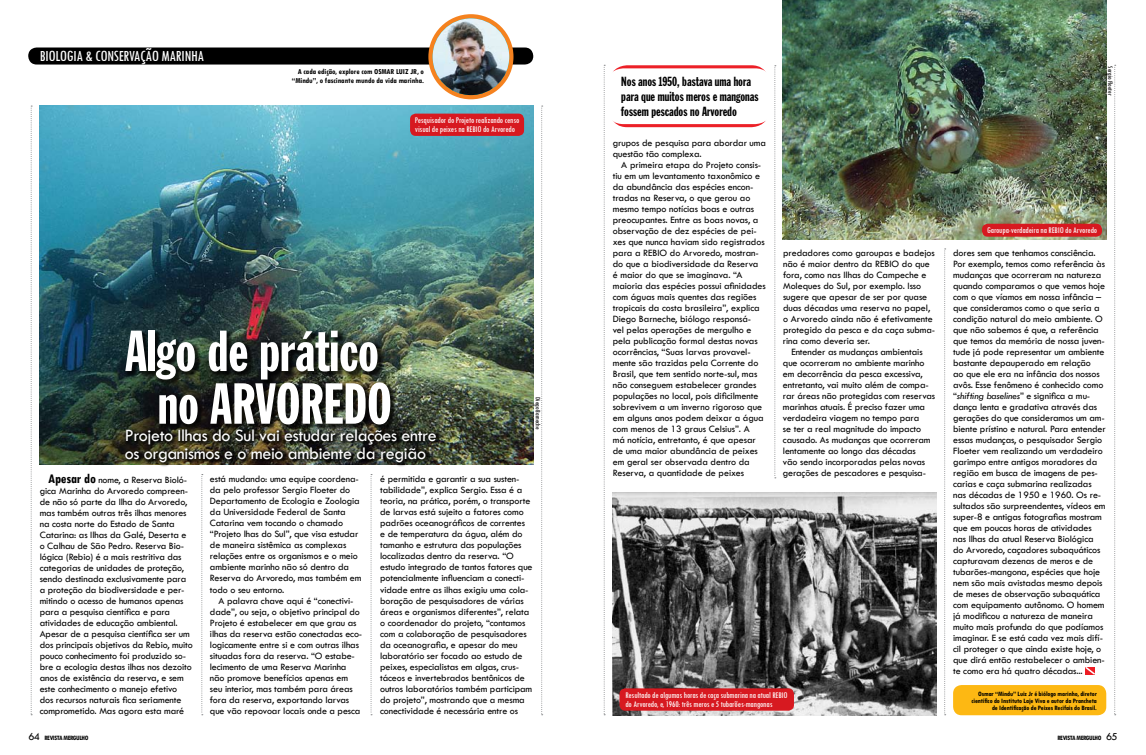
<style>
.page{position:relative;width:1146px;height:755px;background:#fff}
.page>*{position:absolute;margin:0;border:0;box-sizing:border-box;transform-origin:0 0}
.t1{font:56.7px/52.6px "Franklin Gothic Extra Cond";color:#fff;text-align:center}
.t2{font:18px/18px "Tw Cen";letter-spacing:-.02em;color:#fff}
.t3{font:condensed 16px "Tw Cen";letter-spacing:-.02em;color:#fff}
.t4{font:13px/15px "Franklin Gothic Extra Cond";color:#000}
.t5{font:10px/11px "Tw Cen";letter-spacing:-.01em;color:#000}
.t6{font:condensed 9px/9px "Tw Cen";letter-spacing:-.01em;color:#fff}
.t7{font:700 condensed 8px/9px "Tw Cen";color:#000;text-align:right}
.t8{font:700 condensed 7px/7px "Tw Cen";letter-spacing:-.01em;color:#000;text-align:right}
.t9{font:700 condensed 7px "Tw Cen";letter-spacing:-.05em;color:#000}
.t10{font:condensed 7px "Tw Cen";color:#000}
.s1{font-weight:700;font-stretch:condensed;font-size:14px}
.s2{font-style:italic}
.s3{font-weight:400;font-stretch:normal;font-size:11px}
</style>
<div class="page">
<div style="left:28px;top:47px;width:505px;height:17px;background:#000;border-radius:9px"></div>
<svg style="left:428px;top:14px;width:85px;height:85px"></svg>
<img style="left:432px;top:18px;width:77px;height:77px;border-radius:50%">
<img style="left:40px;top:105px;width:493px;height:359px">
<svg style="left:609px;top:65px;width:159px;height:62px"></svg>
<div style="left:606px;top:68px;width:166px;height:56px;background:#fff;border-radius:17px"></div>
<svg style="left:774px;top:65px;width:1px;height:413px"></svg>
<svg style="left:944px;top:248px;width:1px;height:466px"></svg>
<svg style="left:1114px;top:65px;width:1px;height:649px"></svg>
<svg style="left:603px;top:65px;width:2px;height:649px"></svg>
<div style="left:952px;top:684px;width:154px;height:30px;background:#fdb813;border-radius:9px"></div>
<svg style="left:201px;top:474px;width:2px;height:239px"></svg>
<svg style="left:370px;top:474px;width:2px;height:239px"></svg>
<svg style="left:541px;top:105px;width:1px;height:609px"></svg>
<svg style="left:31px;top:105px;width:1px;height:609px"></svg>
<div style="left:122px;top:426px;width:320px;height:41px;background:#000;opacity:.75"></div>
<div style="left:123px;top:329px;width:262px;height:57px;background:#000;opacity:.75"></div>
<div style="left:158px;top:381px;width:239px;height:50px;background:#000;opacity:.75"></div>
<img style="left:612px;top:492px;width:323px;height:222px">
<img style="left:782px;top:0;width:324px;height:239px">
<svg style="left:1085px;top:667px;width:9px;height:7px"></svg>
<div style="left:619px;top:687px;width:174px;height:23px;background:#d71920;border-radius:6px"></div>
<div style="left:981px;top:223px;width:120px;height:13px;background:#d71920;border-radius:6px"></div>
<div style="left:410px;top:113px;width:114px;height:23px;background:#d71920;border-radius:6px"></div>
<h3 class="t3" style="left:40px;top:46px;width:166px">Biologia &amp; Conservação Marinha</h3>
<p class="t7" style="left:292px;top:67px;width:134px">A cada edição, explore com Osmar Luiz Jr, o “Mindu”, o fascinante mundo da vida marinha.</p>
<p class="t6" style="left:415px;top:115px;width:106px">Pesquisador do Projeto realizando censo visual de peixes na REBIO do Arvoredo</p>
<h1 class="t1" style="left:125px;top:326px;width:268px">Algo de prático no arvoredo</h1>
<p class="t10" style="left:542px;top:397px;width:33px;rotate:90deg">Diego Barneche</p>
<h2 class="t2" style="left:125px;top:425px;width:313px">Projeto Ilhas do Sul vai estudar relações entre os organismos e o meio ambiente da região</h2>
<p class="t5" style="left:210px;top:473px;width:153px">está mudando: uma equipe coordena&shy;da pelo professor Sergio Floeter do Departamento de Ecologia e Zoologia da Universidade Federal de Santa Catarina vem tocando o chamado “Projeto lhas do Sul”, que visa estudar de maneira sistêmica as complexas relações entre os organismos e o meio ambiente marinho não só dentro da Reserva do Arvoredo, mas também em todo o seu entorno.</p>
<p class="t5" style="left:210px;top:594px;width:154px;text-indent:9px">A palavra chave aqui é “conectivi&shy;dade”, ou seja, o objetivo principal do Projeto é estabelecer em que grau as ilhas da reserva estão conectadas eco&shy;logicamente entre si e com outras ilhas situadas fora da reserva. “O estabe&shy;lecimento de uma Reserva Marinha não promove benefícios apenas em seu interior, mas também para áreas fora da reserva, exportando larvas que vão repovoar locais onde a pesca</p>
<p class="t5" style="left:40px;top:473px;width:155px;text-indent:9px"><span class="s1">Apesar do</span> nome, a Reserva Bioló&shy;gica Marinha do Arvoredo compreen&shy;de não só parte da Ilha do Arvoredo, mas também outras três ilhas menores na costa norte do Estado de Santa Catarina: as Ilhas da Galé, Deserta e o Calhau de São Pedro. Reserva Bio&shy;lógica (Rebio) é a mais restritiva das categorias de unidades de proteção, sendo destinada exclusivamente para a proteção da biodiversidade e per&shy;mitindo o acesso de humanos apenas para a pesquisa científica e para atividades de educação ambiental.<br>Apesar de a pesquisa científica ser um dos principais objetivos da Rebio, muito pouco conhecimento foi produzido so&shy;bre a ecologia destas ilhas nos dezoito anos de existência da reserva, e sem este conhecimento o manejo efetivo dos recursos naturais fica seriamente comprometido. Mas agora esta maré</p>
<p class="t5" style="left:380px;top:473px;width:154px">é permitida e garantir a sua susten&shy;tabilidade”, explica Sergio. Essa é a teoria, na prática, porém, o transporte de larvas está sujeito a fatores como padrões oceanográficos de correntes e de temperatura da água, além do tamanho e estrutura das populações localizadas dentro da reserva. “O estudo integrado de tantos fatores que potencialmente influenciam a conecti&shy;vidade entre as ilhas exigiu uma cola&shy;boração de pesquisadores de várias áreas e organismos diferentes”, relata o coordenador do projeto, “contamos com a colaboração de pesquisadores da oceanografia, e apesar do meu laboratório ser focado ao estudo de peixes, especialistas em algas, crus&shy;táceos e invertebrados bentônicos de outros laboratórios também participam do projeto”, mostrando que a mesma conectividade é necessária entre os</p>
<h3 class="t4" style="left:621px;top:74px;width:139px">Nos anos 1950, bastava uma hora para que muitos meros e mangonas fossem pescados no Arvoredo</h3>
<p class="t5" style="left:612px;top:137px;width:155px">grupos de pesquisa para abordar uma questão tão complexa.</p>
<p class="t5" style="left:612px;top:159px;width:154px;text-indent:9px">A primeira etapa do Projeto consis&shy;tiu em um levantamento taxonômico e da abundância das espécies encon&shy;tradas na Reserva, o que gerou ao mesmo tempo notícias boas e outras preocupantes. Entre as boas novas, a observação de dez espécies de pei&shy;xes que nunca haviam sido registrados para a REBIO do Arvoredo, mostran&shy;do que a biodiversidade da Reserva é maior do que se imaginava. “A maioria das espécies possui afinidades com águas mais quentes das regiões tropicais da costa brasileira”, explica Diego Barneche, biólogo responsá-<br>vel pelas operações de mergulho e pela publicação formal destas novas ocorrências, “Suas larvas provavel&shy;mente são trazidas pela Corrente do Brasil, que tem sentido norte-sul, mas não conseguem estabelecer grandes populações no local, pois dificilmente sobrevivem a um inverno rigoroso que em alguns anos podem deixar a água com menos de 13 graus Celsius”. A<br>má notícia, entretanto, é que apesar de uma maior abundância de peixes em geral ser observada dentro da Reserva, a quantidade de peixes</p>
<p class="t5" style="left:782px;top:247px;width:154px">predadores como garoupas e badejos não é maior dentro da REBIO do que fora, como nas Ilhas do Campeche e<br>Moleques do Sul, por exemplo. Isso sugere que apesar de ser por quase duas décadas uma reserva no papel, o Arvoredo ainda não é efetivamente protegido da pesca e da caça subma&shy;rina como deveria ser.</p>
<p class="t5" style="left:782px;top:346px;width:154px;text-indent:9px">Entender as mudanças ambientais que ocorreram no ambiente marinho em decorrência da pesca excessiva, entretanto, vai muito além de compa&shy;rar áreas não protegidas com reservas marinhas atuais. É preciso fazer uma verdadeira viagem no tempo para<br>se ter a real magnitude do impacto causado. As mudanças que ocorreram lentamente ao longo das décadas<br>vão sendo incorporadas pelas novas gerações de pescadores e pesquisa-</p>
<p class="t6" style="left:625px;top:690px;width:160px">Resultado de algumas horas de caça submarina na atual REBIO do Arvoredo, e, 1960: três meros e 5 tubarões-mangonas</p>
<p class="t10" style="left:1114px;top:66px;width:30px;rotate:90deg">Sergio Floeter</p>
<p class="t6" style="left:986px;top:225px;width:111px">Garoupa-verdadeira na REBIO do Arvoredo</p>
<p class="t5" style="left:952px;top:247px;width:154px">dores sem que tenhamos consciência.<br>Por exemplo, temos como referência às mudanças que ocorreram na natureza quando comparamos o que vemos hoje com o que víamos em nossa infância – que consideramos como o que seria a condição natural do meio ambiente. O que não sabemos é que, a referência que temos da memória de nossa juven&shy;tude já pode representar um ambiente bastante depauperado em relação<br>ao que ele era na infância dos nossos avôs. Esse fenômeno é conhecido como “<span class="s2">shifting baselines</span>” e significa a mu&shy;dança lenta e gradativa através das gerações do que consideramos um am&shy;biente prístino e natural. Para entender essas mudanças, o pesquisador Sergio Floeter vem realizando um verdadeiro garimpo entre antigos moradores da região em busca de imagens de pes&shy;carias e caça submarina realizadas nas décadas de 1950 e 1960. Os re&shy;sultados são surpreendentes, vídeos em super-8 e antigas fotografias mostram que em poucas horas de atividades nas Ilhas da atual Reserva Biológica do Arvoredo, caçadores subaquáticos capturavam dezenas de meros e de tubarões-mangona, espécies que hoje nem são mais avistadas mesmo depois de meses de observação subaquática com equipamento autônomo. O homem já modificou a natureza de maneira muito mais profunda do que podíamos imaginar. E se está cada vez mais difí&shy;cil proteger o que ainda existe hoje, o que dirá então restabelecer o ambien&shy;te como era há quatro décadas...</p>
<p class="t8" style="left:971px;top:689px;width:127px">Osmar “Mindu” Luiz Jr é biólogo marinho, diretor científico do Instituto Laje Viva e autor da Prancheta de Identificação de Peixes Recifais do Brasil.</p>
<p class="t9" style="left:28px;top:733px;width:61px"><span class="s3">64</span> Revista mergulho</p>
<p class="t9" style="left:1057px;top:733px;width:62px">Revista mergulho <span class="s3">65</span></p>
</div>
